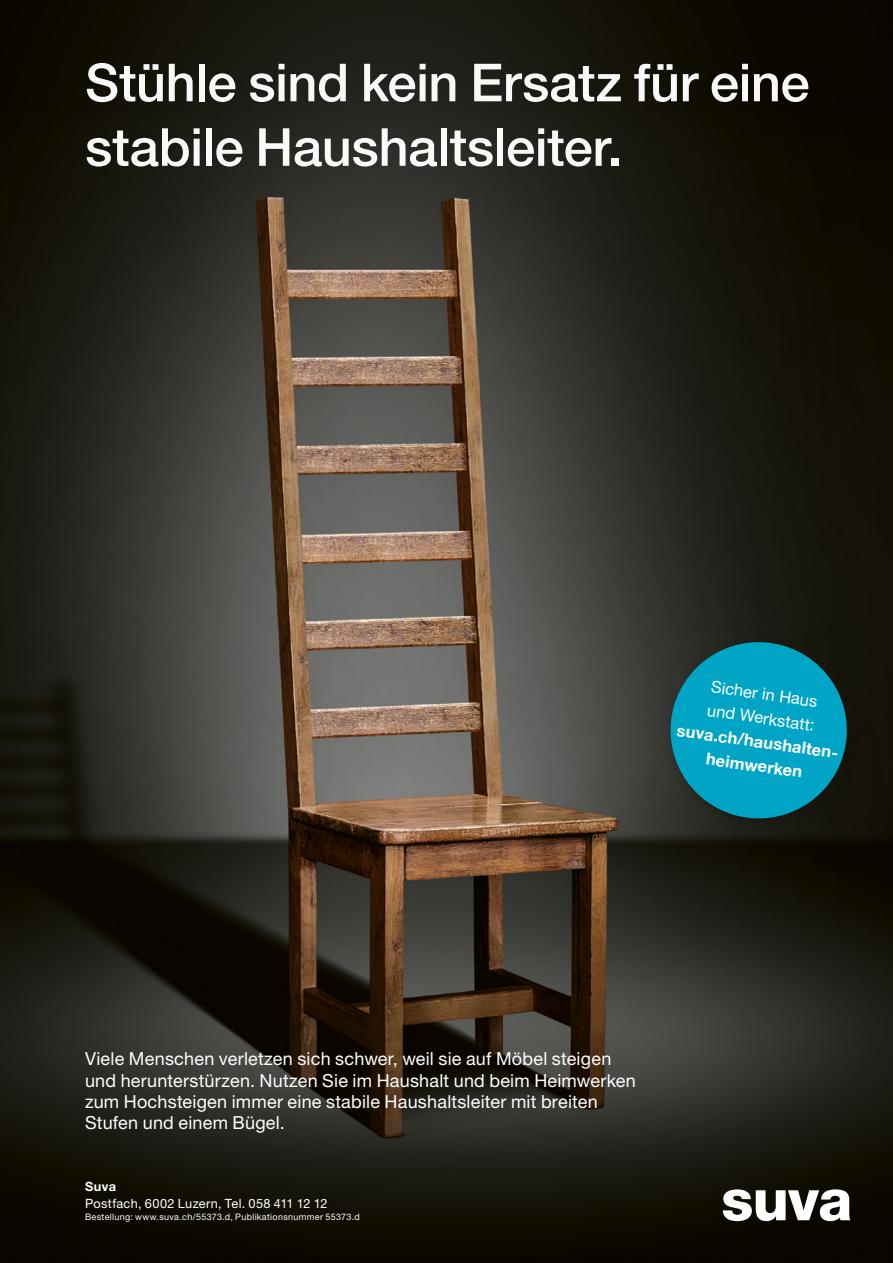
<style>
.page{position:relative;width:893px;height:1263px;background:#fff}
.page>*{position:absolute;margin:0;border:0;box-sizing:border-box;transform-origin:0 0}
.t1{font:500 52.5px/64.5px "Helvetica Neue LT Std";letter-spacing:-.005em;color:#fff}
.t2{font:18px/21.3px "Helvetica Neue LT Std";letter-spacing:.01em;color:#fff}
.t3{font:700 16.5px/24px "Helvetica Neue LT Std";color:#fff;text-align:center}
.t4{font:16.5px/24px "Helvetica Neue LT Std";color:#fff}
.t5{font:12.75px "Helvetica Neue LT Std";letter-spacing:.025em;color:#fff}
.t6{font:700 12.75px "Helvetica Neue LT Std";color:#fff}
.t7{font:9px "Helvetica Neue LT Std";letter-spacing:.035em;color:#fff}
</style>
<div class="page">
<img style="left:0;top:0;width:893px;height:1263px">
<svg style="left:723px;top:1189px;width:127px;height:32px"></svg>
<div style="left:664px;top:636px;width:196px;height:195px;background:#12120d;opacity:.5"></div>
<svg style="left:660px;top:632px;width:197px;height:196px;background:#0c7485"></svg>
<h1 class="t1" style="left:85px;top:50px;width:726px">Stühle sind kein Ersatz für eine stabile Haushaltsleiter.</h1>
<p class="t4" style="left:712px;top:674px;width:110px;rotate:8deg">Sicher in Haus und Werkstatt:</p>
<p class="t3" style="left:679px;top:718px;width:166px;rotate:8deg">suva.ch/haushalten&shy;heimwerken</p>
<p class="t2" style="left:85px;top:1048px;width:552px">Viele Menschen verletzen sich schwer, weil sie auf Möbel steigen und herunterstürzen. Nutzen Sie im Haushalt und beim Heimwerken zum Hochsteigen immer eine stabile Haushaltsleiter mit breiten Stufen und einem Bügel.</p>
<p class="t6" style="left:85px;top:1179px;width:33px">Suva</p>
<p class="t5" style="left:85px;top:1195px;width:244px">Postfach, 6002 Luzern, Tel. 058 411 12 12</p>
<p class="t7" style="left:85px;top:1212px;width:276px">Bestellung: www.suva.ch/55373.d, Publikationsnummer 55373.d</p>
</div>
